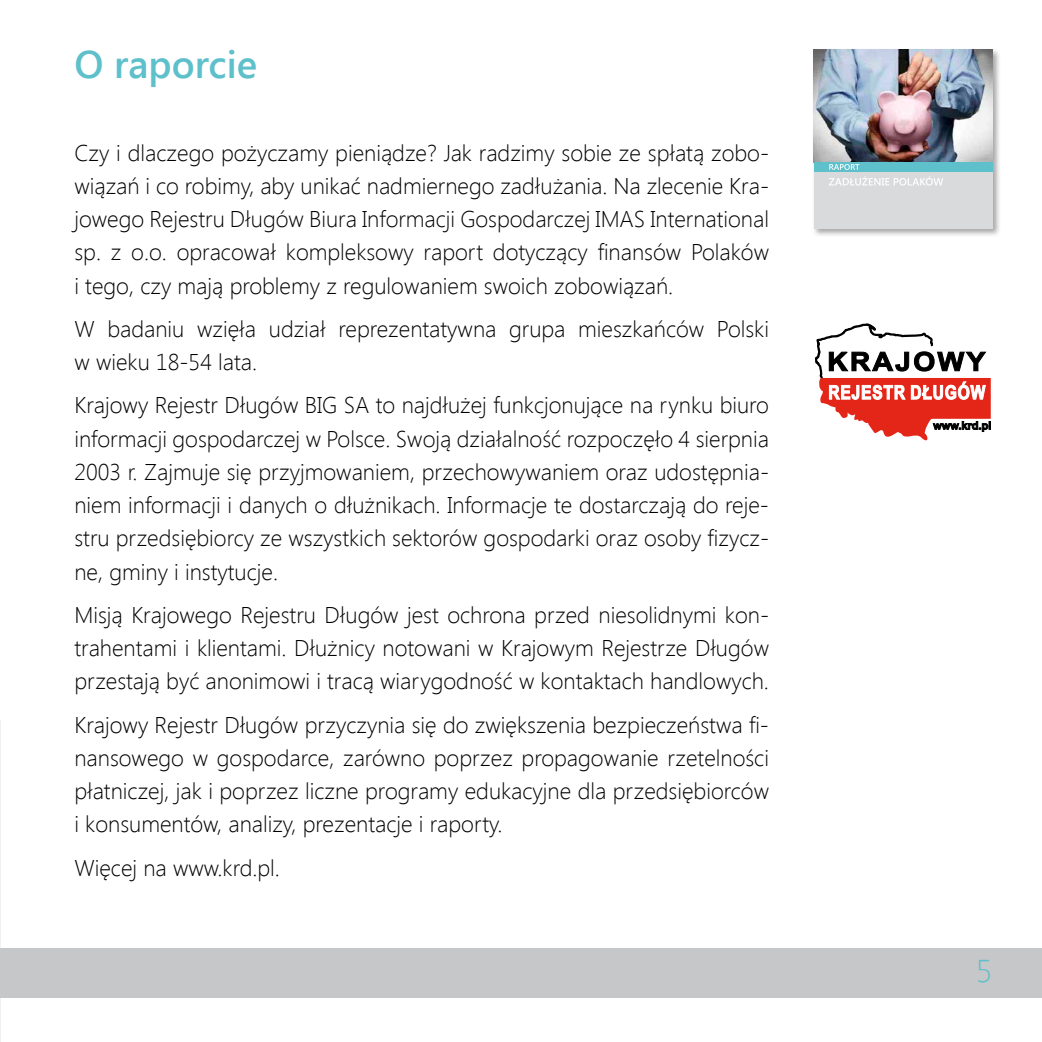
<style>
.page{position:relative;width:1042px;height:1042px;background:#fff}
.page>*{position:absolute;margin:0;border:0;box-sizing:border-box;transform-origin:0 0}
.t1{font:600 38.5px "Segoe UI";color:#5ec0ca}
.t2{font:300 31.5px "Segoe UI";color:#5ec0ca}
.t3{font:300 22.75px/33.2px "Segoe UI";color:#000;text-align:justify}
</style>
<div class="page">
<div style="left:0;top:947px;width:1042px;height:50px;background:#c6c7c8"></div>
<svg style="left:815px;top:323px;width:176px;height:118px"></svg>
<div style="left:812px;top:48px;width:189px;height:189px;background:#000;opacity:.35"></div>
<div style="left:814px;top:172px;width:178px;height:56px;background:#d9dadb"></div>
<img style="left:814px;top:50px;width:178px;height:112px">
<div style="left:814px;top:162px;width:178px;height:10px;background:#5ec0ca"></div>
<svg style="left:829px;top:164px;width:30px;height:6px"></svg>
<svg style="left:829px;top:176px;width:114px;height:10px"></svg>
<h1 class="t1" style="left:74px;top:37px;width:184px">O raporcie</h1>
<p class="t3" style="left:74px;top:135px;width:696px">Czy i dlaczego pożyczamy pieniądze? Jak radzimy sobie ze spłatą zobo&shy;wiązań i co robimy, aby unikać nadmiernego zadłużania. Na zlecenie Kra&shy;jowego Rejestru Długów Biura Informacji Gospodarczej IMAS International sp. z o.o. opracował kompleksowy raport dotyczący finansów Polaków i tego, czy mają problemy z regulowaniem swoich zobowiązań.</p>
<p class="t3" style="left:74px;top:311px;width:696px">W badaniu wzięła udział reprezentatywna grupa mieszkańców Polski w wieku 18-54 lata.</p>
<p class="t3" style="left:74px;top:388px;width:696px">Krajowy Rejestr Długów BIG SA to najdłużej funkcjonujące na rynku biuro informacji gospodarczej w Polsce. Swoją działalność rozpoczęło 4 sierpnia 2003 r. Zajmuje się przyjmowaniem, przechowywaniem oraz udostępnia&shy;niem informacji i danych o dłużnikach. Informacje te dostarczają do reje&shy;stru przedsiębiorcy ze wszystkich sektorów gospodarki oraz osoby fizycz&shy;ne, gminy i instytucje.</p>
<p class="t3" style="left:74px;top:597px;width:696px">Misją Krajowego Rejestru Długów jest ochrona przed niesolidnymi kon&shy;trahentami i klientami. Dłużnicy notowani w Krajowym Rejestrze Długów przestają być anonimowi i tracą wiarygodność w kontaktach handlowych.</p>
<p class="t3" style="left:74px;top:707px;width:696px">Krajowy Rejestr Długów przyczynia się do zwiększenia bezpieczeństwa fi&shy;nansowego w gospodarce, zarówno poprzez propagowanie rzetelności płatniczej, jak i poprzez liczne programy edukacyjne dla przedsiębiorców i konsumentów, analizy, prezentacje i raporty.</p>
<p class="t3" style="left:74px;top:850px;width:207px">Więcej na www.krd.pl.</p>
<h2 class="t2" style="left:976px;top:949px;width:18px">5</h2>
</div>
